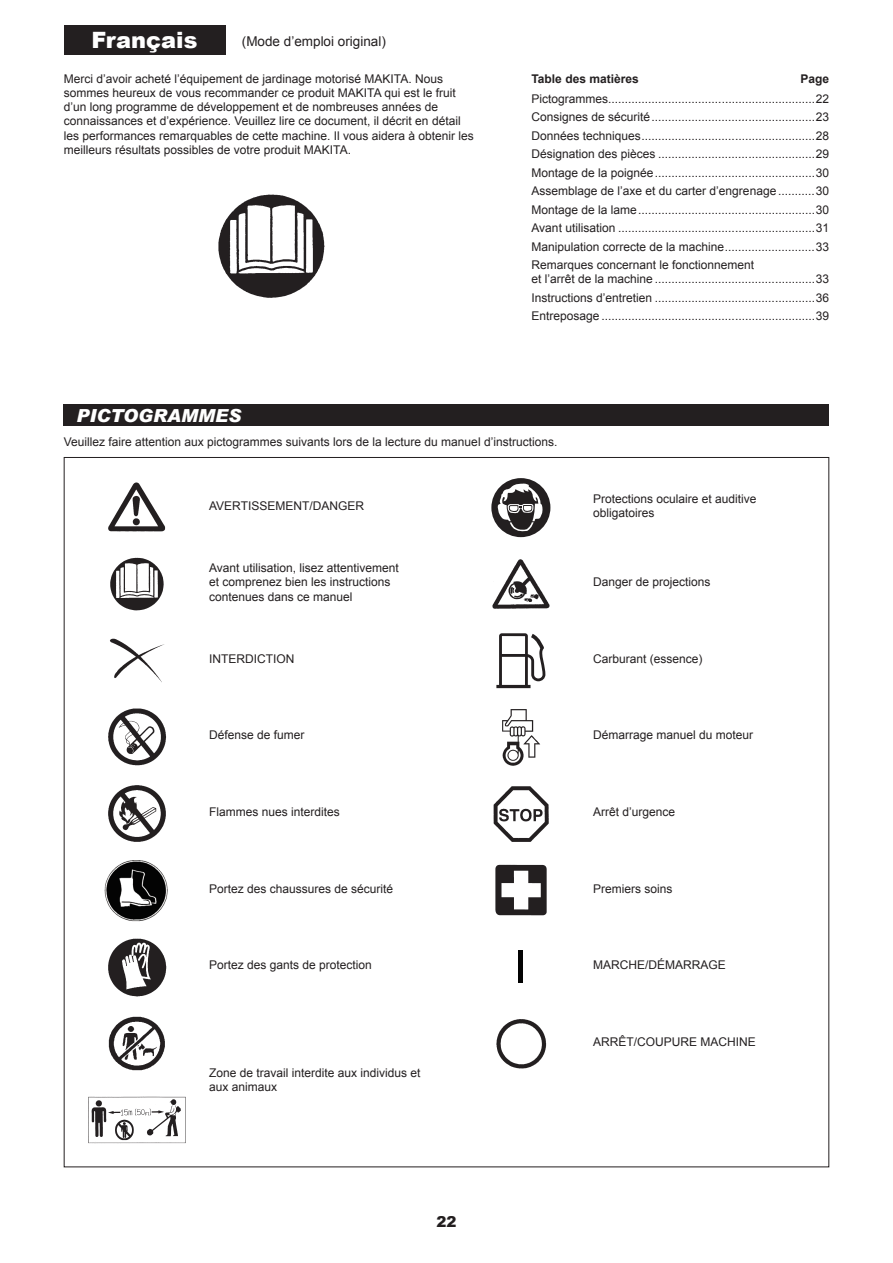
<style>
.page{position:relative;width:893px;height:1263px;background:#fff}
.page>*{position:absolute;margin:0;border:0;box-sizing:border-box;transform-origin:0 0}
.t1{font:900 22.5px "Arial";color:#fff}
.t2{font:italic 900 18px "Arial";color:#fff}
.t3{font:900 15px "Arial";color:#231f20}
.t4{font:13.5px "Arial";color:#231f20}
.t5{font:12px/18.5px "Arial";color:#231f20}
.t6{font:700 12px "Arial";color:#231f20}
</style>
<div class="page">
<img style="left:218px;top:194px;width:107px;height:104px">
<div style="left:64px;top:404px;width:765px;height:21px;background:#231f20"></div>
<div style="left:64px;top:26px;width:161px;height:29px;background:#231f20"></div>
<img style="left:108px;top:483px;width:58px;height:49px">
<img style="left:110px;top:557px;width:54px;height:54px">
<img style="left:110px;top:638px;width:54px;height:44px">
<img style="left:108px;top:708px;width:58px;height:58px">
<img style="left:108px;top:785px;width:58px;height:57px">
<img style="left:104px;top:860px;width:64px;height:61px">
<img style="left:108px;top:938px;width:58px;height:58px">
<img style="left:108px;top:1016px;width:57px;height:55px">
<img style="left:88px;top:1097px;width:98px;height:46px">
<svg style="left:491px;top:478px;width:59px;height:59px"></svg>
<img style="left:492px;top:559px;width:58px;height:50px">
<svg style="left:496px;top:633px;width:49px;height:55px"></svg>
<img style="left:502px;top:709px;width:38px;height:57px">
<img style="left:493px;top:786px;width:56px;height:56px">
<img style="left:495px;top:864px;width:52px;height:52px">
<hr style="left:519px;top:951px;width:4px;height:32px;background:#030303">
<img style="left:496px;top:1019px;width:51px;height:50px">
<h1 class="t1" style="left:92px;top:24px;width:107px">Français</h1>
<p class="t4" style="left:242px;top:33px;width:146px">(Mode d’emploi original)</p>
<p class="t5" style="left:64px;top:71px;width:412px;line-height:14.2px">Merci d’avoir acheté l’équipement de jardinage motorisé MAKITA. Nous sommes heureux de vous recommander ce produit MAKITA qui est le fruit d’un long programme de développement et de nombreuses années de connaissances et d’expérience. Veuillez lire ce document, il décrit en détail les performances remarquables de cette machine. Il vous aidera à obtenir les meilleurs résultats possibles de votre produit MAKITA.</p>
<p class="t6" style="left:531px;top:70px;width:109px">Table des matières</p>
<p class="t6" style="left:800px;top:70px;width:30px">Page</p>
<p class="t5" style="left:531px;top:89px;width:299px;text-align:justify">Pictogrammes..............................................................22<br>Consignes de sécurité.................................................23<br>Données techniques....................................................28<br>Désignation des pièces ...............................................29<br>Montage de la poignée................................................30<br>Assemblage de l’axe et du carter d’engrenage ...........30<br>Montage de la lame.....................................................30<br>Avant utilisation ...........................................................31<br>Manipulation correcte de la machine...........................33<br>Remarques concernant le fonctionnement</p>
<p class="t5" style="left:531px;top:270px;width:299px;text-align:justify">et l’arrêt de la machine ................................................33<br>Instructions d’entretien ................................................36<br>Entreposage ................................................................39</p>
<h2 class="t2" style="left:77px;top:404px;width:166px">PICTOGRAMMES</h2>
<p class="t5" style="left:64px;top:433px;width:495px">Veuillez faire attention aux pictogrammes suivants lors de la lecture du manuel d’instructions.</p>
<p class="t5" style="left:209px;top:496px;width:156px">AVERTISSEMENT/DANGER</p>
<p class="t5" style="left:209px;top:561px;width:191px;line-height:14.2px">Avant utilisation, lisez attentivement et comprenez bien les instructions contenues dans ce manuel</p>
<p class="t5" style="left:209px;top:649px;width:87px">INTERDICTION</p>
<p class="t5" style="left:209px;top:726px;width:97px">Défense de fumer</p>
<p class="t5" style="left:209px;top:803px;width:132px">Flammes nues interdites</p>
<p class="t5" style="left:209px;top:879px;width:186px">Portez des chaussures de sécurité</p>
<p class="t5" style="left:209px;top:956px;width:164px">Portez des gants de protection</p>
<p class="t5" style="left:209px;top:1065px;width:213px;line-height:14.2px">Zone de travail interdite aux individus et aux animaux</p>
<p class="t5" style="left:593px;top:491px;width:165px;line-height:14.2px">Protections oculaire et auditive obligatoires</p>
<p class="t5" style="left:593px;top:573px;width:119px">Danger de projections</p>
<p class="t5" style="left:593px;top:649px;width:111px">Carburant (essence)</p>
<p class="t5" style="left:593px;top:726px;width:162px">Démarrage manuel du moteur</p>
<p class="t5" style="left:593px;top:803px;width:84px">Arrêt d’urgence</p>
<p class="t5" style="left:593px;top:879px;width:81px">Premiers soins</p>
<p class="t5" style="left:593px;top:956px;width:134px">MARCHE/DÉMARRAGE</p>
<p class="t5" style="left:593px;top:1032px;width:164px">ARRÊT/COUPURE MACHINE</p>
<p class="t3" style="left:436px;top:1210px;width:22px">22</p>
</div>
